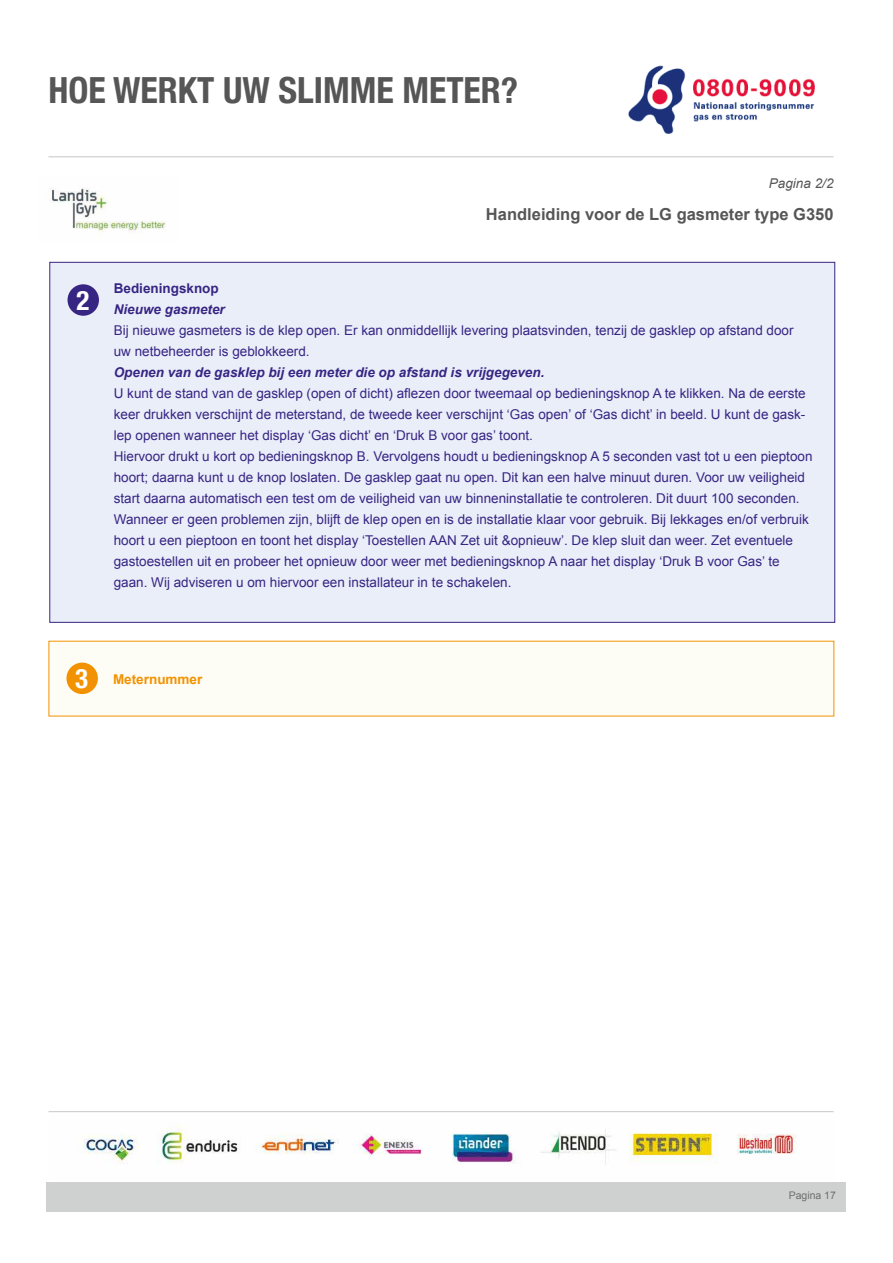
<style>
.page{position:relative;width:893px;height:1263px;background:#fff}
.page>*{position:absolute;margin:0;border:0;box-sizing:border-box;transform-origin:0 0}
.t1{font:700 condensed 36px "Helvetica Neue";color:#565656}
.t2{font:700 condensed 27px "Helvetica Neue";color:#fff}
.t3{font:700 16.5px "Arial";color:#565656}
.t4{font:13.5px/21px "Arial";color:#372583}
.t5{font:italic 700 13.5px "Arial";color:#372583}
.t6{font:700 13.5px "Arial";color:#372583}
.t7{font:700 13.5px "Arial";color:#f39200}
.t8{font:italic 13.5px "Arial";color:#565656}
.t9{font:10.5px "Arial";color:#6f6f6e}
.t10{font:10.5px "Arial";color:#565656}
</style>
<div class="page">
<img style="left:628px;top:65px;width:187px;height:69px">
<hr style="left:49px;top:157px;width:784px;height:1px;background:#c5c6c6">
<hr style="left:49px;top:1111px;width:784px;height:1px;background:#c5c6c6">
<div style="left:50px;top:262px;width:785px;height:360px;background:#eaeef9"></div>
<div style="left:49px;top:641px;width:785px;height:75px;background:#fdfdf6"></div>
<img style="left:52px;top:188px;width:114px;height:48px">
<div style="left:68px;top:284px;width:31px;height:32px;background:#372583;border-radius:50%"></div>
<div style="left:66px;top:663px;width:32px;height:31px;background:#f39200;border-radius:50%"></div>
<div style="left:47px;top:1182px;width:799px;height:30px;background:#cfd0d0"></div>
<img style="left:82px;top:1124px;width:714px;height:40px">
<h1 class="t1" style="left:49px;top:68px;width:471px">HOE WERKT UW SLIMME METER?</h1>
<p class="t8" style="left:769px;top:174px;width:66px">Pagina 2/2</p>
<h2 class="t2" style="left:76px;top:284px;width:14px">2</h2>
<p class="t3" style="left:486px;top:204px;width:349px">Handleiding voor de LG gasmeter type G350</p>
<p class="t6" style="left:114px;top:280px;width:107px">Bedieningsknop</p>
<p class="t5" style="left:114px;top:301px;width:113px">Nieuwe gasmeter</p>
<p class="t4" style="left:114px;top:320px;width:681px">Bij nieuwe gasmeters is de klep open. Er kan onmiddellijk levering plaatsvinden, tenzij de gasklep op afstand door uw netbeheerder is geblokkeerd.</p>
<p class="t5" style="left:114px;top:364px;width:432px">Openen van de gasklep bij een meter die op afstand is vrijgegeven.</p>
<p class="t4" style="left:114px;top:383px;width:700px">U kunt de stand van de gasklep (open of dicht) aflezen door tweemaal op bedieningsknop A te klikken. Na de eerste keer drukken verschijnt de meterstand, de tweede keer verschijnt ‘Gas open’ of ‘Gas dicht’ in beeld. U kunt de gask&shy;lep openen wanneer het display ‘Gas dicht’ en ‘Druk B voor gas’ toont.<br>Hiervoor drukt u kort op bedieningsknop B. Vervolgens houdt u bedieningsknop A 5 seconden vast tot u een pieptoon hoort; daarna kunt u de knop loslaten. De gasklep gaat nu open. Dit kan een halve minuut duren. Voor uw veiligheid start daarna automatisch een test om de veiligheid van uw binneninstallatie te controleren. Dit duurt 100 seconden.<br>Wanneer er geen problemen zijn, blijft de klep open en is de installatie klaar voor gebruik. Bij lekkages en/of verbruik hoort u een pieptoon en toont het display ‘Toestellen AAN Zet uit &amp;opnieuw’. De klep sluit dan weer. Zet eventuele gastoestellen uit en probeer het opnieuw door weer met bedieningsknop A naar het display ‘Druk B voor Gas’ te gaan. Wij adviseren u om hiervoor een installateur in te schakelen.</p>
<h2 class="t2" style="left:75px;top:662px;width:14px">3</h2>
<p class="t7" style="left:113px;top:671px;width:91px">Meternummer</p>
<p class="t10" style="left:786px;top:1188px;width:43px">Pagina 1</p>
<p class="t9" style="left:789px;top:1189px;width:49px">Pagina 17</p>
</div>
